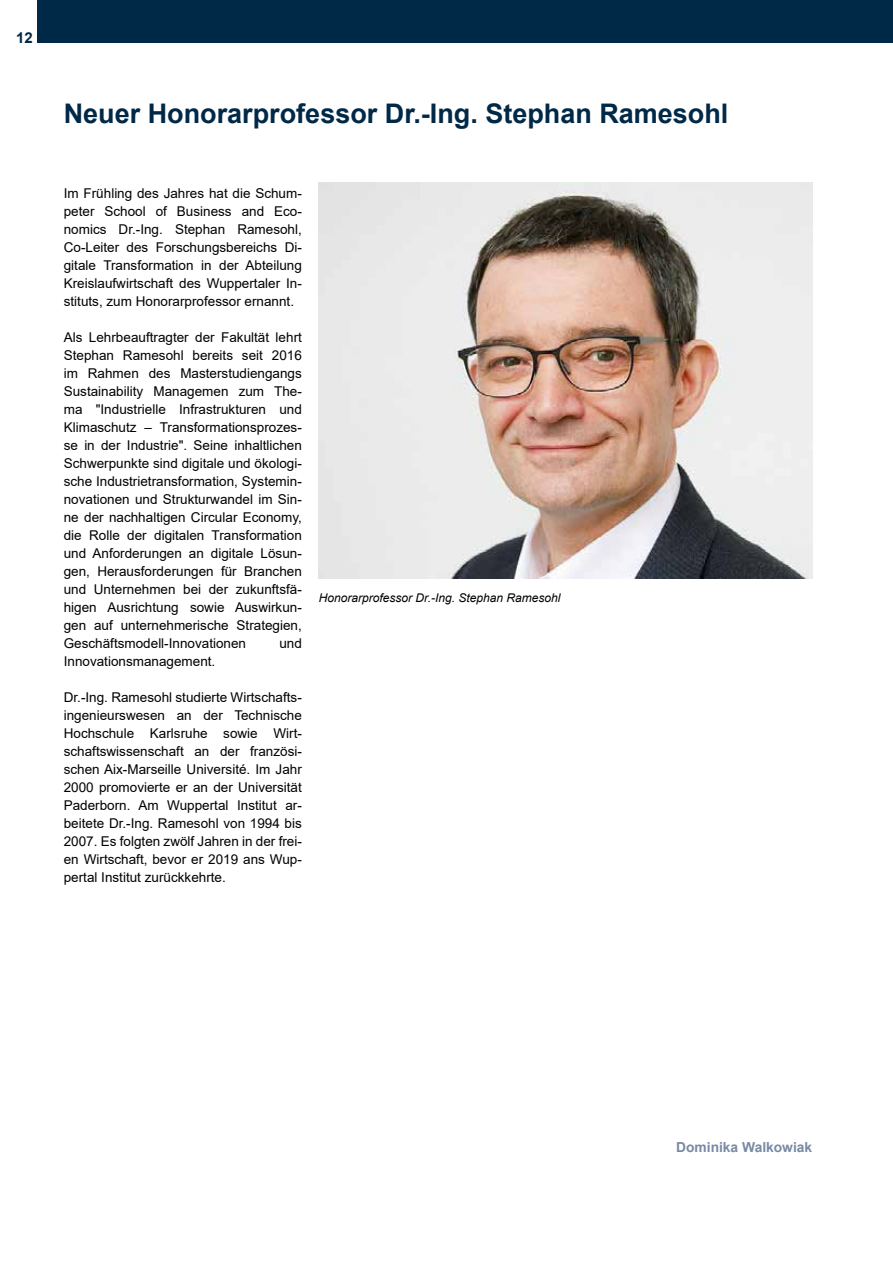
<style>
.page{position:relative;width:893px;height:1263px;background:#fff}
.page>*{position:absolute;margin:0;border:0;box-sizing:border-box;transform-origin:0 0}
.t1{font:700 27px "Arial";color:#002847}
.t2{font:700 15px "Arial";color:#002847}
.t3{font:700 13.8px "Arial";color:#798aa5}
.t4{font:13.5px/18px "Arial";color:#000;text-align:justify}
.t5{font:italic 12px "Arial";color:#000}
</style>
<div class="page">
<div style="left:37px;top:0;width:856px;height:43px;background:#002847"></div>
<img style="left:319px;top:183px;width:493px;height:395px">
<p class="t2" style="left:16px;top:27px;width:18px">12</p>
<h1 class="t1" style="left:64px;top:94px;width:666px">Neuer Honorarprofessor Dr.-Ing. Stephan Ramesohl</h1>
<p class="t4" style="left:64px;top:184px;width:240px">Im Frühling des Jahres hat die Schum&shy;peter School of Business and Eco&shy;nomics Dr.-Ing. Stephan Ramesohl, Co-Leiter des Forschungsbereichs Di&shy;gitale Transformation in der Abteilung Kreislaufwirtschaft des Wuppertaler In&shy;stituts, zum Honorarprofessor ernannt.</p>
<p class="t4" style="left:64px;top:328px;width:240px">Als Lehrbeauftragter der Fakultät lehrt Stephan Ramesohl bereits seit 2016 im Rahmen des Masterstudiengangs Sustainability Managemen zum The&shy;ma "Industrielle Infrastrukturen und Klimaschutz – Transformationsprozes&shy;se in der Industrie". Seine inhaltlichen Schwerpunkte sind digitale und ökologi&shy;sche Industrietransformation, Systemin&shy;novationen und Strukturwandel im Sin&shy;ne der nachhaltigen Circular Economy, die Rolle der digitalen Transformation und Anforderungen an digitale Lösun&shy;gen, Herausforderungen für Branchen und Unternehmen bei der zukunftsfä&shy;higen Ausrichtung sowie Auswirkun&shy;gen auf unternehmerische Strategien, Geschäftsmodell-Innovationen</p>
<p class="t4" style="left:279px;top:634px;width:24px">und</p>
<p class="t4" style="left:64px;top:652px;width:151px">Innovationsmanagement.</p>
<p class="t4" style="left:64px;top:688px;width:240px">Dr. -Ing. Ramesohl studierte Wirtschafts&shy;ingenieurswesen an der Technische Hochschule Karlsruhe sowie Wirt&shy;schaftswissenschaft an der französi&shy;schen Aix-Marseille Université. Im Jahr 2000 promovierte er an der Universität Paderborn. Am Wuppertal Institut ar&shy;beitete Dr.-Ing. Ramesohl von 1994 bis 2007. Es folgten zwölf Jahren in der frei&shy;en Wirtschaft, bevor er 2019 ans Wup&shy;pertal Institut zurückkehrte.</p>
<p class="t5" style="left:319px;top:590px;width:243px">Honorarprofessor Dr.-Ing. Stephan Ramesohl</p>
<p class="t3" style="left:676px;top:1137px;width:137px">Dominika Walkowiak</p>
</div>
